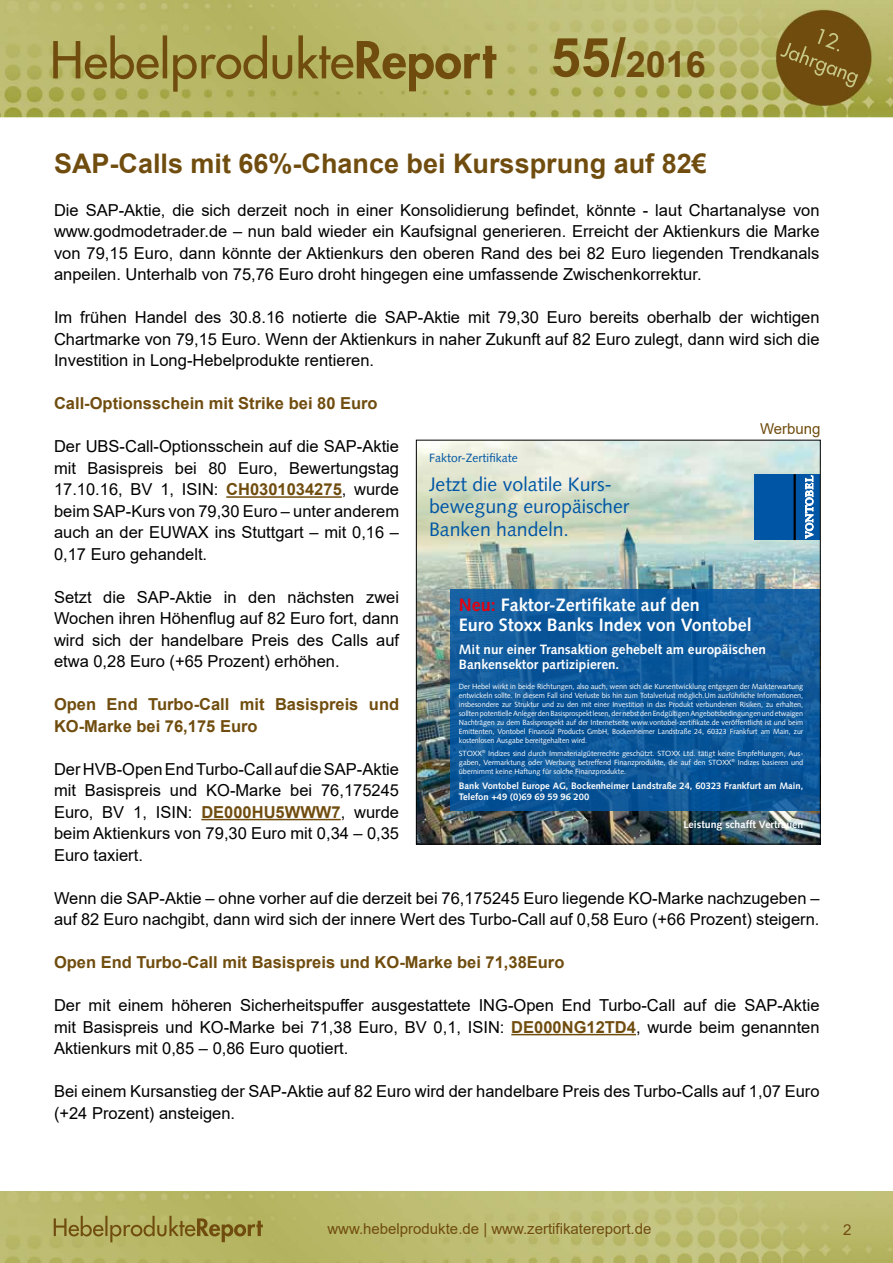
<style>
.page{position:relative;width:893px;height:1263px;background:#fff}
.page>*{position:absolute;margin:0;border:0;box-sizing:border-box;transform-origin:0 0}
.t1{font:700 36px "Arial";color:#704d0f}
.t2{font:700 27px "Arial";color:#704d0f}
.t3{font:19.5px/22.5px "Syntax";color:#0056a5}
.t4{font:700 18px/19.5px "Syntax";color:#fff}
.t5{font:16.5px/21.5px "Arial";color:#000;text-align:justify}
.t6{font:700 16.5px/21.5px "Arial";color:#704d0f}
.t7{font:15px "Arial";color:#704d0f}
.t8{font:700 13.5px/15px "Syntax";color:#fff}
.t9{font:12px "Syntax";color:#0056a5}
.t10{font:700 10.5px "Syntax";color:#fff}
.t11{font:700 9.3px/10.8px "Syntax";color:#fff}
.t12{font:7.5px/9px "Syntax";letter-spacing:-.005em;color:#fff;text-align:justify}
.s1{font-size:54px}
.s2{font-weight:700;color:#704d0f}
.s3{color:#e30010}
</style>
<div class="page">
<img style="left:0;top:1192px;width:893px;height:71px">
<img style="left:0;top:0;width:893px;height:118px">
<hr style="left:226px;top:496px;width:116px;height:2px;background:#704d0f">
<hr style="left:201px;top:819px;width:140px;height:1px;background:#704d0f">
<hr style="left:511px;top:1034px;width:125px;height:1px;background:#704d0f">
<img style="left:418px;top:442px;width:400px;height:400px">
<svg style="left:450px;top:589px;width:368px;height:221px;background:#0d589b"></svg>
<div style="left:754px;top:474px;width:66px;height:66px;background:#0056a5"></div>
<hr style="left:794px;top:474px;width:2px;height:66px;background:#000">
<svg style="left:805px;top:476px;width:8px;height:62px"></svg>
<h1 class="t1" style="left:551px;top:39px;width:157px"><span class="s1">55/</span>2016</h1>
<h2 class="t2" style="left:54px;top:144px;width:654px">SAP-Calls mit 66%-Chance bei Kurssprung auf 82€</h2>
<p class="t5" style="left:54px;top:199px;width:767px">Die SAP-Aktie, die sich derzeit noch in einer Konsolidierung befindet, könnte - laut Chartanalyse von www.godmodetrader.de – nun bald wieder ein Kaufsignal generieren. Erreicht der Aktienkurs die Marke von 79,15 Euro, dann könnte der Aktienkurs den oberen Rand des bei 82 Euro liegenden Trendkanals anpeilen. Unterhalb von 75,76 Euro droht hingegen eine umfassende Zwischenkorrektur.</p>
<p class="t5" style="left:54px;top:307px;width:767px">Im frühen Handel des 30.8.16 notierte die SAP-Aktie mit 79,30 Euro bereits oberhalb der wichtigen Chartmarke von 79,15 Euro. Wenn der Aktienkurs in naher Zukunft auf 82 Euro zulegt, dann wird sich die Investition in Long-Hebelprodukte rentieren.</p>
<p class="t6" style="left:54px;top:393px;width:325px">Call-Optionsschein mit Strike bei 80 Euro</p>
<p class="t5" style="left:54px;top:436px;width:347px">Der UBS-Call-Optionsschein auf die SAP-Aktie mit Basispreis bei 80 Euro, Bewertungstag 17.10.16, BV 1, ISIN: <span class="s2">CH0301034275</span>, wurde beim SAP-Kurs von 79,30 Euro – unter anderem auch an der EUWAX ins Stuttgart – mit 0,16 – 0,17 Euro gehandelt.</p>
<p class="t5" style="left:54px;top:586px;width:347px">Setzt die SAP-Aktie in den nächsten zwei Wochen ihren Höhenflug auf 82 Euro fort, dann wird sich der handelbare Preis des Calls auf etwa 0,28 Euro (+65 Prozent) erhöhen.</p>
<p class="t6" style="left:54px;top:694px;width:347px">Open End Turbo-Call mit Basispreis und<br>KO-Marke bei 76,175 Euro</p>
<p class="t5" style="left:54px;top:758px;width:347px">Der HVB-Open End Turbo-Call auf die SAP-Aktie mit Basispreis und KO-Marke bei 76,175245<br>Euro, BV 1, ISIN: <span class="s2">DE000HU5WWW7</span>, wurde beim Aktienkurs von 79,30 Euro mit 0,34 – 0,35<br>Euro taxiert.</p>
<p class="t5" style="left:54px;top:887px;width:767px">Wenn die SAP-Aktie – ohne vorher auf die derzeit bei 76,175245 Euro liegende KO-Marke nachzugeben – auf 82 Euro nachgibt, dann wird sich der innere Wert des Turbo-Call auf 0,58 Euro (+66 Prozent) steigern.</p>
<p class="t6" style="left:54px;top:952px;width:512px">Open End Turbo-Call mit Basispreis und KO-Marke bei 71,38Euro</p>
<p class="t5" style="left:54px;top:995px;width:767px">Der mit einem höheren Sicherheitspuffer ausgestattete ING-Open End Turbo-Call auf die SAP-Aktie mit Basispreis und KO-Marke bei 71,38 Euro, BV 0,1, ISIN: <span class="s2">DE000NG12TD4</span>, wurde beim genannten Aktienkurs mit 0,85 – 0,86 Euro quotiert.</p>
<p class="t5" style="left:54px;top:1081px;width:767px">Bei einem Kursanstieg der SAP-Aktie auf 82 Euro wird der handelbare Preis des Turbo-Calls auf 1,07 Euro (+24 Prozent) ansteigen.</p>
<p class="t7" style="left:760px;top:418px;width:62px">Werbung</p>
<p class="t9" style="left:429px;top:451px;width:90px">Faktor-Zertifikate</p>
<p class="t3" style="left:429px;top:473px;width:202px">Jetzt die volatile Kurs&shy;bewegung europäischer<br>Banken handeln.</p>
<p class="t4" style="left:459px;top:595px;width:295px"><span class="s3">Neu:</span> Faktor-Zertifikate auf den<br>Euro Stoxx Banks Index von Vontobel</p>
<p class="t8" style="left:459px;top:642px;width:309px">Mit nur einer Transaktion gehebelt am europäischen<br>Bankensektor partizipieren.</p>
<p class="t12" style="left:459px;top:681px;width:346px">Der Hebel wirkt in beide Richtungen, also auch, wenn sich die Kursentwicklung entgegen der Markterwartung entwickeln sollte. In diesem Fall sind Verluste bis hin zum Totalverlust möglich.Um ausführliche Informationen, insbesondere zur Struktur und zu den mit einer Investition in das Produkt verbundenen Risiken, zu erhalten, sollten potentielle Anleger den Basisprospekt lesen, der nebst den Endgültigen Angebotsbedingungen und etwaigen Nachträgen zu dem Basisprospekt auf der Internetseite www.vontobel-zertifikate.de veröffentlicht ist und beim Emittenten, Vontobel Financial Products GmbH, Bockenheimer Landstraße 24, 60323 Frankfurt am Main, zur kostenlosen Ausgabe bereitgehalten wird.</p>
<p class="t12" style="left:459px;top:749px;width:346px">STOXX<sup>®</sup> Indizes sind durch Immaterialgüterrechte geschützt. STOXX Ltd. tätigt keine Empfehlungen, Aus&shy;gaben, Vermarktung oder Werbung betreffend Finanzprodukte, die auf den STOXX<sup>®</sup> Indizes basieren und übernimmt keine Haftung für solche Finanzprodukte.</p>
<p class="t11" style="left:459px;top:780px;width:346px">Bank Vontobel Europe AG, Bockenheimer Landstraße 24, 60323 Frankfurt am Main,<br>Telefon +49 (0)69 69 59 96 200</p>
<p class="t10" style="left:683px;top:818px;width:121px">Leistung schafft Vertrauen</p>
<p class="t7" style="left:327px;top:1218px;width:326px">www.hebelprodukte.de | www.zertifikatereport.de</p>
<p class="t7" style="left:843px;top:1219px;width:10px">2</p>
</div>
